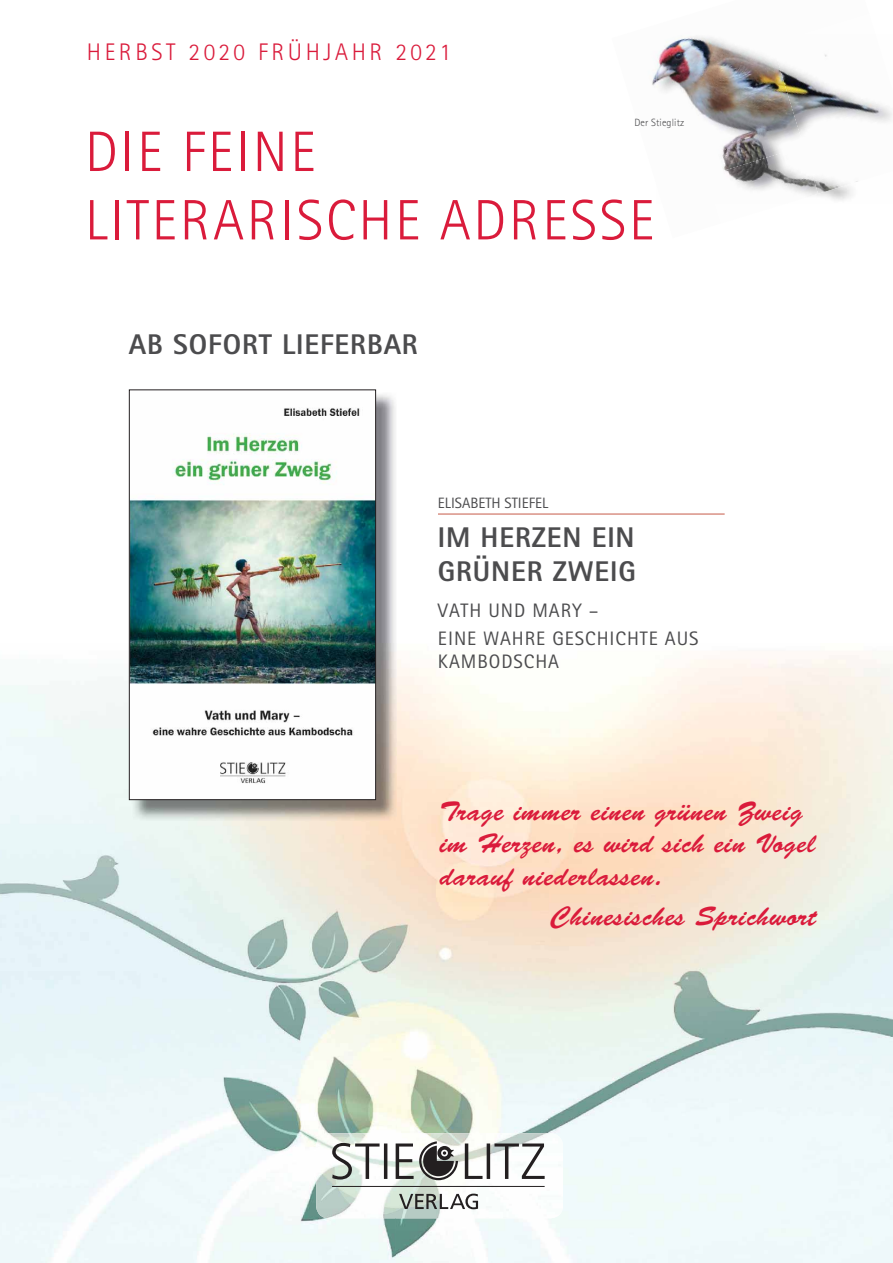
<style>
.page{position:relative;width:893px;height:1263px;background:#fff}
.page>*{position:absolute;margin:0;border:0;box-sizing:border-box;transform-origin:0 0}
.t1{font:300 57px/68.4px "Rotis Sans Serif";letter-spacing:.05em;color:#da1b3b}
.t2{font:800 28.5px/34.2px "Rotis Sans Serif";letter-spacing:.03em;color:#4c4c4e}
.t3{font:27px/32.4px "Brush Script Std";letter-spacing:.02em;color:#da1b3b}
.t4{font:300 24px "Rotis Sans Serif";letter-spacing:.15em;color:#da1b3b}
.t5{font:19.5px/27.6px "Rotis Sans Serif";letter-spacing:.05em;color:#4c4c4e}
.t6{font:15px "Rotis Sans Serif";color:#4c4c4e}
.t7{font:300 10.5px "Rotis Sans Serif";letter-spacing:.01em;color:#4c4c4e}
</style>
<div class="page">
<img style="left:396px;top:652px;width:497px;height:611px">
<img style="left:0;top:644px;width:140px;height:619px">
<img style="left:140px;top:821px;width:256px;height:442px">
<img style="left:657px;top:36px;width:112px;height:110px">
<img style="left:769px;top:54px;width:124px;height:140px">
<img style="left:722px;top:146px;width:96px;height:50px">
<img style="left:132px;top:392px;width:264px;height:429px">
<img style="left:129px;top:389px;width:247px;height:411px">
<hr style="left:438px;top:513px;width:287px;height:2px;background:#c96352">
<img style="left:316px;top:1133px;width:247px;height:85px;border-radius:13px">
<svg style="left:332px;top:1141px;width:213px;height:68px"></svg>
<p class="t4" style="left:87px;top:44px;width:366px">HERBST 2020 FRÜHJAHR 2021</p>
<p class="t7" style="left:634px;top:119px;width:51px">Der Stieglitz</p>
<h1 class="t1" style="left:85px;top:123px;width:571px">DIE FEINE<br>LITERARISCHE ADRESSE</h1>
<p class="t2" style="left:129px;top:330px;width:290px">AB SOFORT LIEFERBAR</p>
<p class="t6" style="left:438px;top:498px;width:112px">ELISABETH STIEFEL</p>
<p class="t2" style="left:438px;top:523px;width:199px">IM HERZEN EIN<br>GRÜNER ZWEIG</p>
<p class="t5" style="left:438px;top:598px;width:262px">VATH UND MARY –<br>EINE WAHRE GESCHICHTE AUS</p>
<p class="t5" style="left:438px;top:650px;width:123px">KAMBODSCHA</p>
<p class="t3" style="left:440px;top:798px;width:377px">Trage immer einen grünen Zweig im Herzen, es wird sich ein Vogel darauf niederlassen.</p>
<p class="t3" style="left:551px;top:904px;width:267px">Chinesisches Sprichwort</p>
</div>
